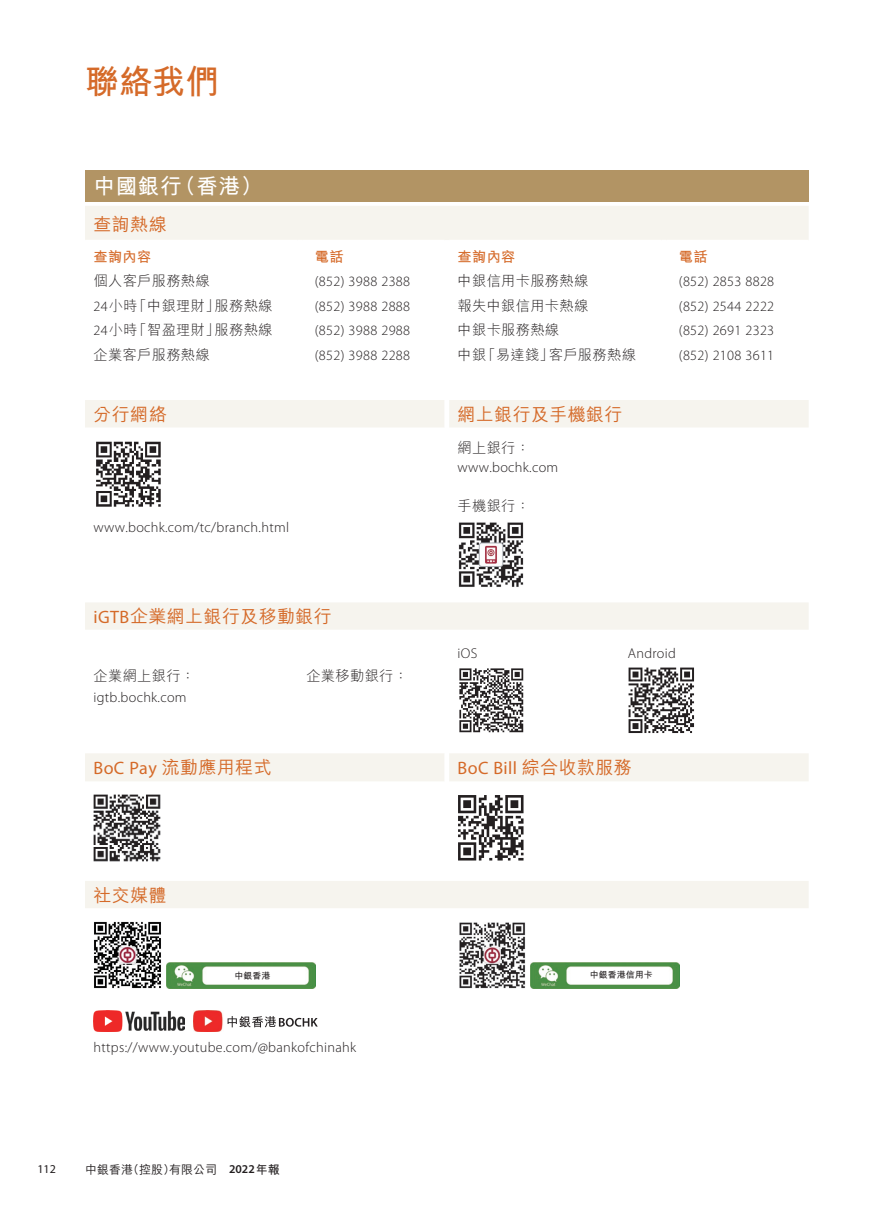
<style>
.page{position:relative;width:893px;height:1212px;background:#fff}
.page>*{position:absolute;margin:0;border:0;box-sizing:border-box;transform-origin:0 0}
.t1{font:700 33.75px "M Hei HK";color:#d56a29}
.t2{font:700 21.75px "M Hei HK";letter-spacing:.02em;color:#fff}
.t3{font:500 18px "M Hei HK";letter-spacing:.02em;color:#d56a29}
.t4{font:18px "Myriad Pro";letter-spacing:.02em;color:#d56a29}
.t5{font:300 14.25px "Myriad Pro";letter-spacing:.02em;color:#231f20}
.t6{font:300 14.25px "M Hei HK";letter-spacing:.02em;color:#231f20}
.t7{font:700 14.25px "M Hei HK";letter-spacing:.02em;color:#d56a29}
.t8{font:500 12px "M Hei HK";color:#231f20}
.t9{font:12px "Myriad Pro";color:#231f20}
.t10{font:700 9px "M Hei HK";color:#231f20}
.s1{font-family:"Myriad Pro"}
.s2{font-family:"Myriad Pro";font-weight:400}
.s3{font-family:"M Hei HK";font-weight:500}
.s4{font-family:"Myriad Pro";font-weight:600}
.s5{font-weight:700}
</style>
<div class="page">
<div style="left:85px;top:170px;width:724px;height:31px;background:#b29464"></div>
<svg style="left:85px;top:206px;width:724px;height:702px"></svg>
<svg style="left:445px;top:400px;width:4px;height:381px"></svg>
<hr style="left:85px;top:291px;width:213px;height:2px;background:#fff">
<hr style="left:302px;top:291px;width:143px;height:2px;background:#fff">
<hr style="left:85px;top:316px;width:213px;height:1px;background:#fff">
<hr style="left:302px;top:316px;width:143px;height:1px;background:#fff">
<hr style="left:85px;top:340px;width:213px;height:2px;background:#fff">
<hr style="left:302px;top:340px;width:143px;height:2px;background:#fff">
<hr style="left:449px;top:291px;width:213px;height:2px;background:#fff">
<hr style="left:666px;top:291px;width:143px;height:2px;background:#fff">
<hr style="left:449px;top:316px;width:213px;height:1px;background:#fff">
<hr style="left:666px;top:316px;width:143px;height:1px;background:#fff">
<hr style="left:449px;top:340px;width:213px;height:2px;background:#fff">
<hr style="left:666px;top:340px;width:143px;height:2px;background:#fff">
<hr style="left:85px;top:240px;width:213px;height:1px;background:#fff">
<hr style="left:302px;top:240px;width:143px;height:1px;background:#fff">
<hr style="left:449px;top:240px;width:213px;height:1px;background:#fff">
<hr style="left:666px;top:240px;width:143px;height:1px;background:#fff">
<img style="left:94px;top:440px;width:67px;height:67px">
<svg style="left:458px;top:520px;width:67px;height:68px"></svg>
<img style="left:459px;top:521px;width:65px;height:67px">
<img style="left:458px;top:666px;width:68px;height:68px">
<img style="left:628px;top:666px;width:68px;height:68px">
<img style="left:94px;top:794px;width:67px;height:68px">
<img style="left:458px;top:794px;width:67px;height:68px">
<img style="left:94px;top:921px;width:67px;height:68px">
<img style="left:166px;top:962px;width:149px;height:27px">
<img style="left:459px;top:922px;width:67px;height:67px">
<img style="left:531px;top:962px;width:149px;height:27px">
<img style="left:94px;top:1011px;width:91px;height:20px">
<img style="left:193px;top:1011px;width:30px;height:20px">
<svg style="left:228px;top:1016px;width:90px;height:11px"></svg>
<h1 class="t1" style="left:85px;top:57px;width:135px">聯絡我們</h1>
<h2 class="t2" style="left:94px;top:170px;width:171px">中國銀行（香港）</h2>
<p class="t3" style="left:94px;top:211px;width:75px">查詢熱線</p>
<p class="t7" style="left:94px;top:247px;width:59px">查詢內容</p>
<p class="t7" style="left:315px;top:247px;width:30px">電話</p>
<p class="t7" style="left:458px;top:247px;width:59px">查詢內容</p>
<p class="t7" style="left:679px;top:247px;width:30px">電話</p>
<p class="t6" style="left:94px;top:274px;width:118px">個人客戶服務熱線</p>
<p class="t5" style="left:315px;top:274px;width:97px">(852) 3988 2388</p>
<p class="t6" style="left:458px;top:274px;width:132px">中銀信用卡服務熱線</p>
<p class="t5" style="left:679px;top:274px;width:97px">(852) 2853 8828</p>
<p class="t6" style="left:94px;top:298px;width:181px"><span class="s1">24</span>小時「中銀理財」服務熱線</p>
<p class="t5" style="left:315px;top:298px;width:97px">(852) 3988 2888</p>
<p class="t6" style="left:458px;top:298px;width:132px">報失中銀信用卡熱線</p>
<p class="t5" style="left:679px;top:298px;width:97px">(852) 2544 2222</p>
<p class="t6" style="left:94px;top:323px;width:181px"><span class="s1">24</span>小時「智盈理財」服務熱線</p>
<p class="t5" style="left:315px;top:323px;width:97px">(852) 3988 2988</p>
<p class="t6" style="left:458px;top:323px;width:103px">中銀卡服務熱線</p>
<p class="t5" style="left:679px;top:323px;width:97px">(852) 2691 2323</p>
<p class="t6" style="left:94px;top:347px;width:118px">企業客戶服務熱線</p>
<p class="t5" style="left:315px;top:347px;width:97px">(852) 3988 2288</p>
<p class="t6" style="left:458px;top:347px;width:180px">中銀「易達錢」客戶服務熱線</p>
<p class="t5" style="left:679px;top:347px;width:97px">(852) 2108 3611</p>
<p class="t3" style="left:94px;top:401px;width:75px">分行網絡</p>
<p class="t3" style="left:458px;top:401px;width:167px">網上銀行及手機銀行</p>
<p class="t5" style="left:94px;top:520px;width:197px">www.bochk.com/tc/branch.html</p>
<p class="t3" style="left:94px;top:603px;width:240px"><span class="s2">iGTB</span>企業網上銀行及移動銀行</p>
<p class="t6" style="left:94px;top:668px;width:103px">企業網上銀行：</p>
<p class="t5" style="left:94px;top:689px;width:95px">igtb.bochk.com</p>
<p class="t6" style="left:306px;top:668px;width:103px">企業移動銀行：</p>
<p class="t6" style="left:458px;top:440px;width:74px">網上銀行：</p>
<p class="t5" style="left:458px;top:460px;width:102px">www.bochk.com</p>
<p class="t6" style="left:458px;top:499px;width:74px">手機銀行：</p>
<p class="t5" style="left:458px;top:645px;width:21px">iOS</p>
<p class="t5" style="left:628px;top:645px;width:50px">Android</p>
<p class="t4" style="left:94px;top:757px;width:180px">BoC Pay <span class="s3">流動應用程式</span></p>
<p class="t4" style="left:458px;top:757px;width:176px">BoC Bill <span class="s3">綜合收款服務</span></p>
<p class="t3" style="left:94px;top:882px;width:75px">社交媒體</p>
<p class="t10" style="left:235px;top:969px;width:37px">中銀香港</p>
<p class="t10" style="left:590px;top:968px;width:64px">中銀香港信用卡</p>
<p class="t5" style="left:94px;top:1039px;width:264px">https://www.youtube.com/@bankofchinahk</p>
<p class="t9" style="left:37px;top:1161px;width:20px">112</p>
<p class="t8" style="left:85px;top:1160px;width:196px">中銀香港（控股）有限公司 <span class="s4">2022</span><span class="s5">年報</span></p>
</div>
